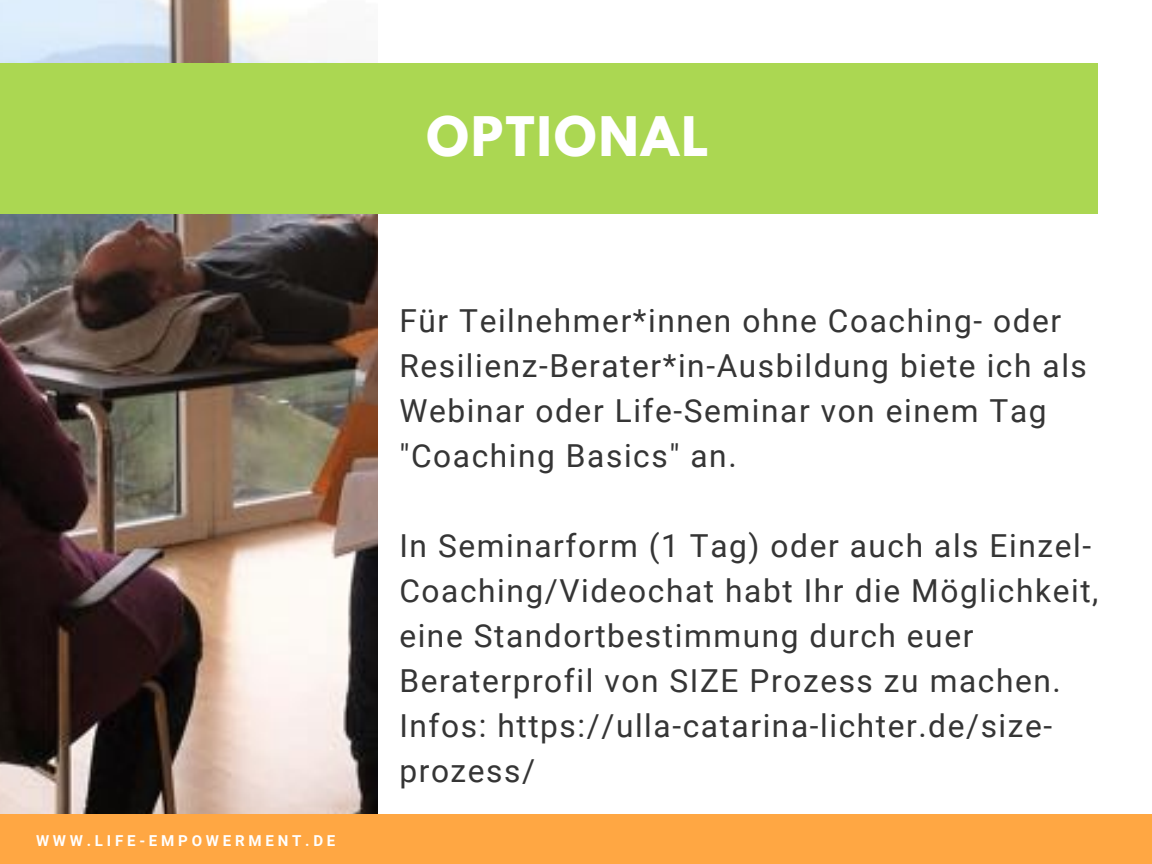
<style>
.page{position:relative;width:1152px;height:864px;background:#fff}
.page>*{position:absolute;margin:0;border:0;box-sizing:border-box;transform-origin:0 0}
.t1{font:700 48.3px "League Spartan";letter-spacing:.05em;color:#fff}
.t2{font:31.65px/45px "Roboto";letter-spacing:.05em;color:#353535}
.t3{font:700 15.15px "Roboto";letter-spacing:.25em;color:#fff}
</style>
<div class="page">
<img style="left:0;top:0;width:378px;height:814px">
<div style="left:0;top:814px;width:1152px;height:50px;background:#ffa743"></div>
<div style="left:0;top:63px;width:1098px;height:151px;background:#abd752"></div>
<p class="t3" style="left:36px;top:832px;width:301px">WWW.LIFE-EMPOWERMENT.DE</p>
<h1 class="t1" style="left:426px;top:113px;width:284px">OPTIONAL</h1>
<p class="t2" style="left:399px;top:299px;width:689px">Für Teilnehmer*innen ohne Coaching- oder Resilienz-Berater*in-Ausbildung biete ich als Webinar oder Life-Seminar von einem Tag "Coaching Basics" an.</p>
<p class="t2" style="left:399px;top:524px;width:701px">In Seminarform (1 Tag) oder auch als Einzel-Coaching/Videochat habt Ihr die Möglichkeit, eine Standortbestimmung durch euer Beraterprofil von SIZE Prozess zu machen.<br>Infos: https://ulla-catarina-lichter.de/size&shy;prozess/</p>
</div>
